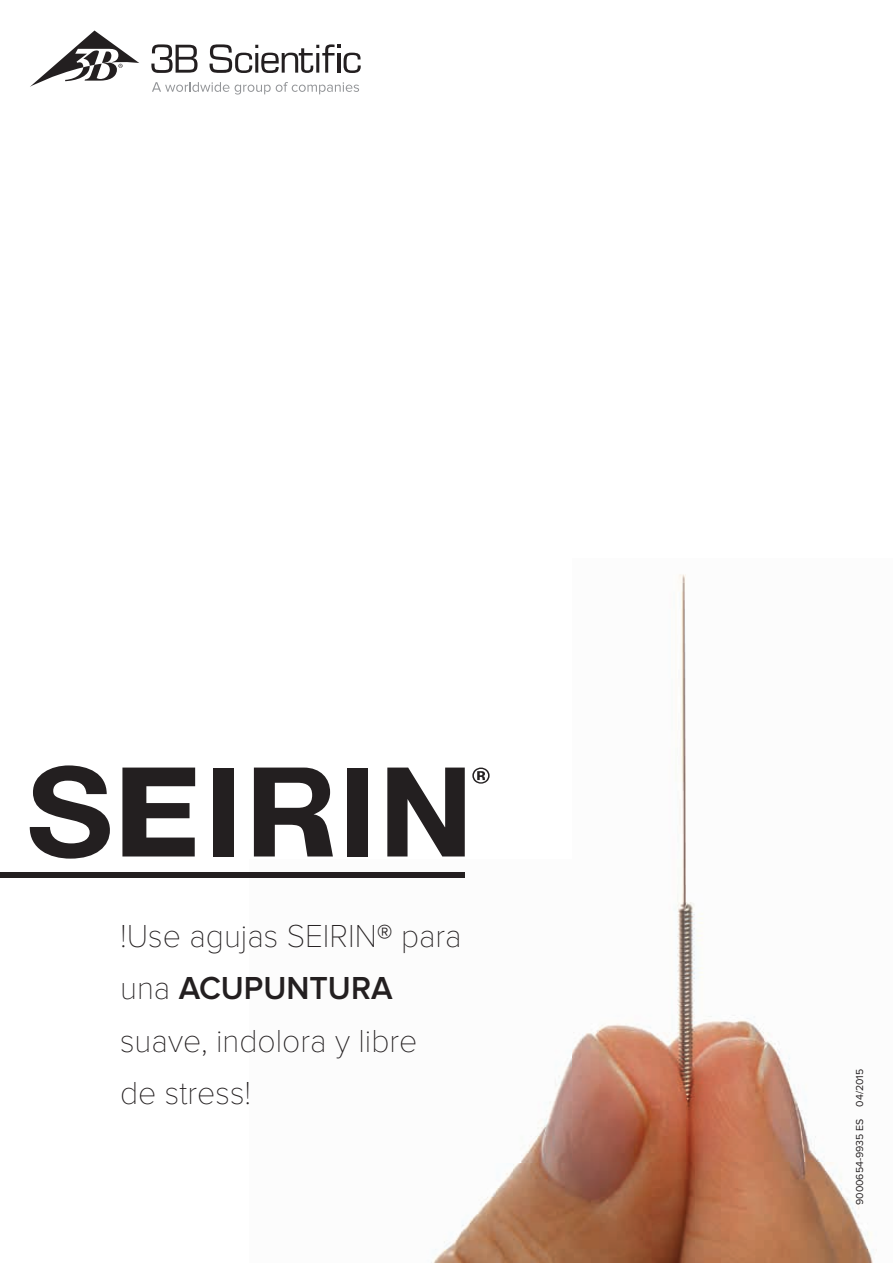
<style>
.page{position:relative;width:893px;height:1263px;background:#fff}
.page>*{position:absolute;margin:0;border:0;box-sizing:border-box;transform-origin:0 0}
.t1{font:100 33px/52.5px "Proxima Nova T";color:#231f20}
.t2{font:600 33px "Proxima Nova";color:#231f20}
.t3{font:10.5px "Proxima Nova";color:#231f20}
.s1{font-family:"Proxima Nova T";font-weight:100}
</style>
<div class="page">
<img style="left:249px;top:574px;width:628px;height:689px">
<svg style="left:30px;top:765px;width:80px;height:94px"></svg>
<svg style="left:122px;top:767px;width:73px;height:89px"></svg>
<div style="left:213px;top:767px;width:21px;height:89px;background:#231f20"></div>
<svg style="left:254px;top:767px;width:79px;height:89px"></svg>
<div style="left:347px;top:767px;width:21px;height:89px;background:#231f20"></div>
<svg style="left:387px;top:767px;width:78px;height:89px"></svg>
<svg style="left:472px;top:767px;width:18px;height:17px"></svg>
<div style="left:0;top:872px;width:464px;height:5px;background:#231f20"></div>
<svg style="left:30px;top:31px;width:109px;height:56px"></svg>
<svg style="left:151px;top:44px;width:47px;height:29px"></svg>
<svg style="left:210px;top:44px;width:151px;height:29px"></svg>
<svg style="left:152px;top:82px;width:207px;height:13px"></svg>
<p class="t1" style="left:120px;top:910px;width:343px">!Use agujas SEIRIN® para</p>
<p class="t2" style="left:120px;top:969px;width:274px"><span class="s1">una</span> ACUPUNTURA</p>
<p class="t1" style="left:120px;top:1015px;width:299px">suave, indolora y libre de stress!</p>
<p class="t3" style="left:854px;top:1205px;width:138px;rotate:-90deg">9000654-9935 ES 04/2015</p>
</div>
